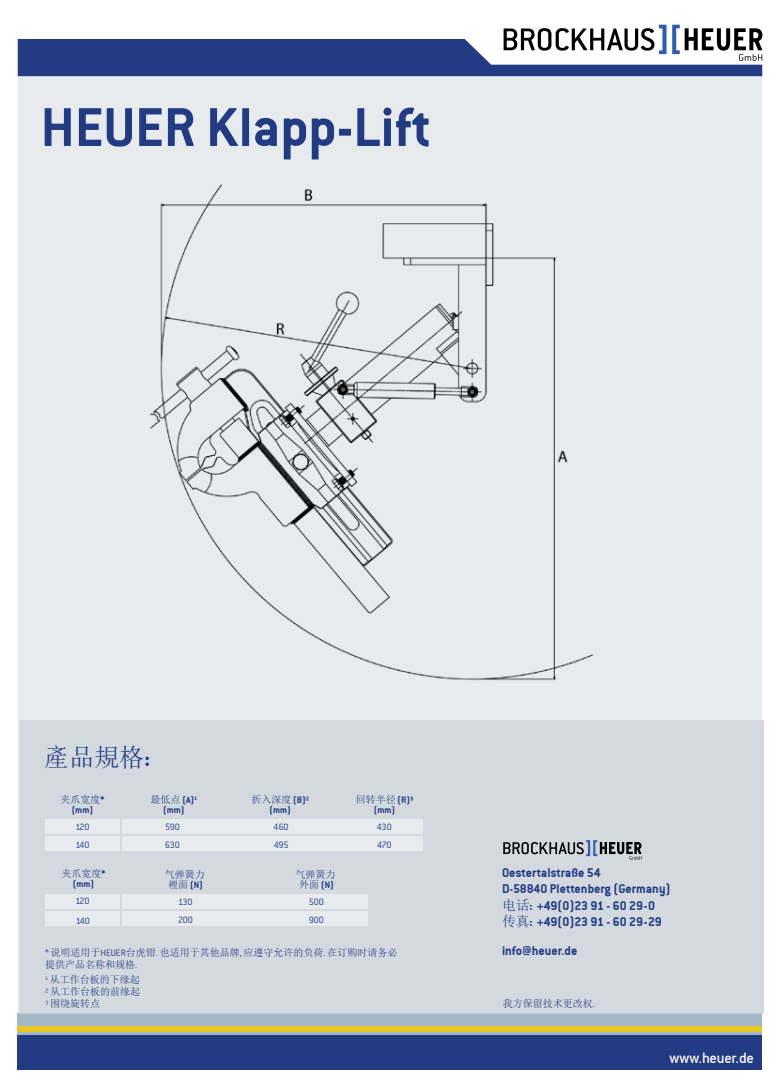
<style>
.page{position:relative;width:780px;height:1088px;background:#fff}
.page>*{position:absolute;margin:0;border:0;box-sizing:border-box;transform-origin:0 0}
.t1{font:60px "Conduit ITCTT Bold";color:#223b82}
.t2{font:25px "Sim Sun";color:#223b82}
.t3{font:16.25px "Conduit Md ITCTT Medium";letter-spacing:-.015em;color:#fff}
.t4{font:13.75px/16.5px "Conduit ITCTT Bold";color:#223b82}
.t5{font:10px/14.5px "Sim Sun";color:#223b82}
.t6{font:10px "Conduit ITCTT Light";letter-spacing:-.025em;color:#223b82}
.t7{font:10px "Conduit ITCTT Bold";color:#223b82}
.s1{font-family:"Conduit ITCTT Bold"}
.s2{font-family:"Sim Sun"}
.s3{font-family:"Conduit ITCTT Light"}
</style>
<div class="page">
<div style="left:18px;top:75px;width:744px;height:957px;background:#e8ebee"></div>
<div style="left:18px;top:1013px;width:744px;height:24px;background:#a3b8c7"></div>
<div style="left:18px;top:1026px;width:744px;height:5px;background:#e9c425"></div>
<div style="left:18px;top:1035px;width:744px;height:35px;background:#223b82"></div>
<svg style="left:18px;top:25px;width:744px;height:51px"></svg>
<div style="left:19px;top:720px;width:745px;height:293px;background:#d3d9de"></div>
<div style="left:122px;top:836px;width:301px;height:15px;background:#e8ebee"></div>
<div style="left:45px;top:819px;width:74px;height:14px;background:#e8ebee"></div>
<div style="left:45px;top:894px;width:74px;height:14px;background:#e8ebee"></div>
<div style="left:122px;top:819px;width:301px;height:14px;background:#e8ebee"></div>
<div style="left:45px;top:836px;width:74px;height:15px;background:#e8ebee"></div>
<div style="left:45px;top:911px;width:74px;height:15px;background:#e8ebee"></div>
<div style="left:122px;top:894px;width:246px;height:14px;background:#e8ebee"></div>
<div style="left:122px;top:911px;width:246px;height:15px;background:#e8ebee"></div>
<img style="left:150px;top:184px;width:443px;height:497px">
<svg style="left:503px;top:840px;width:138px;height:20px;background:#979da3"></svg>
<h1 class="t1" style="left:41px;top:92px;width:392px">HEUER Klapp-Lift</h1>
<h2 class="t2" style="left:44px;top:744px;width:107px">產品規格<span class="s1">:</span></h2>
<p class="t5" style="left:60px;top:792px;width:45px">夹爪宽度<span class="s1">*</span></p>
<p class="t7" style="left:72px;top:804px;width:23px">(mm)</p>
<p class="t5" style="left:151px;top:792px;width:48px">最低点 <span class="s1">(A)</span><sup>1</sup></p>
<p class="t7" style="left:163px;top:804px;width:23px">(mm)</p>
<p class="t5" style="left:251px;top:792px;width:59px">折入深度 <span class="s1">(B)²</span></p>
<p class="t7" style="left:269px;top:804px;width:23px">(mm)</p>
<p class="t5" style="left:356px;top:792px;width:59px">回转半径 <span class="s1">(R)³</span></p>
<p class="t7" style="left:374px;top:804px;width:23px">(mm)</p>
<p class="t6" style="left:75px;top:821px;width:16px">120</p>
<p class="t6" style="left:75px;top:840px;width:16px">140</p>
<p class="t6" style="left:165px;top:821px;width:16px">590</p>
<p class="t6" style="left:273px;top:821px;width:17px">460</p>
<p class="t6" style="left:377px;top:821px;width:16px">430</p>
<p class="t6" style="left:165px;top:839px;width:16px">630</p>
<p class="t6" style="left:274px;top:839px;width:16px">495</p>
<p class="t6" style="left:377px;top:839px;width:16px">470</p>
<p class="t5" style="left:295px;top:867px;width:41px">气弹簧力</p>
<p class="t7" style="left:299px;top:878px;width:36px"><span class="s2">外面</span> (N)</p>
<h3 class="t4" style="left:502px;top:864px;width:170px">Oestertalstraße 54<br>D-58840 Plettenberg (Germany)<span class="s2">电话</span>: +49(0)23 91 - 60 29-0<span class="s2">传真</span>: +49(0)23 91 - 60 29-29</h3>
<p class="t5" style="left:45px;top:945px;width:354px"><span class="s3">*</span> 说明适用于<span class="s3">HEUER</span>台虎钳<span class="s3">.</span> 也适用于其他品牌<span class="s3">,</span> 应遵守允许的负荷<span class="s3">.</span> 在订购时请务必</p>
<h3 class="t4" style="left:502px;top:942px;width:77px">info@heuer.de</h3>
<p class="t5" style="left:45px;top:957px;width:96px">提供产品名称和规格<span class="s3">.<br></span><sup>1</sup> 从工作台板的下缘起</p>
<p class="t5" style="left:45px;top:985px;width:97px;line-height:12px"><span class="s3">²</span> 从工作台板的前缘起<br><span class="s3">³</span> 围绕旋转点</p>
<p class="t5" style="left:503px;top:996px;width:94px">我方保留技术更改权<span class="s3">.</span></p>
<p class="t5" style="left:61px;top:866px;width:45px">夹爪宽度<span class="s1">*</span></p>
<p class="t7" style="left:73px;top:878px;width:23px">(mm)</p>
<p class="t5" style="left:165px;top:867px;width:41px">气弹簧力</p>
<p class="t7" style="left:168px;top:878px;width:36px"><span class="s2">裡面</span> (N)</p>
<p class="t6" style="left:75px;top:896px;width:16px">120</p>
<p class="t6" style="left:178px;top:896px;width:16px">130</p>
<p class="t6" style="left:309px;top:896px;width:17px">500</p>
<p class="t6" style="left:178px;top:914px;width:17px">200</p>
<p class="t6" style="left:309px;top:914px;width:17px">900</p>
<p class="t6" style="left:76px;top:915px;width:16px">140</p>
<h3 class="t3" style="left:669px;top:1048px;width:86px">www.heuer.de</h3>
</div>
